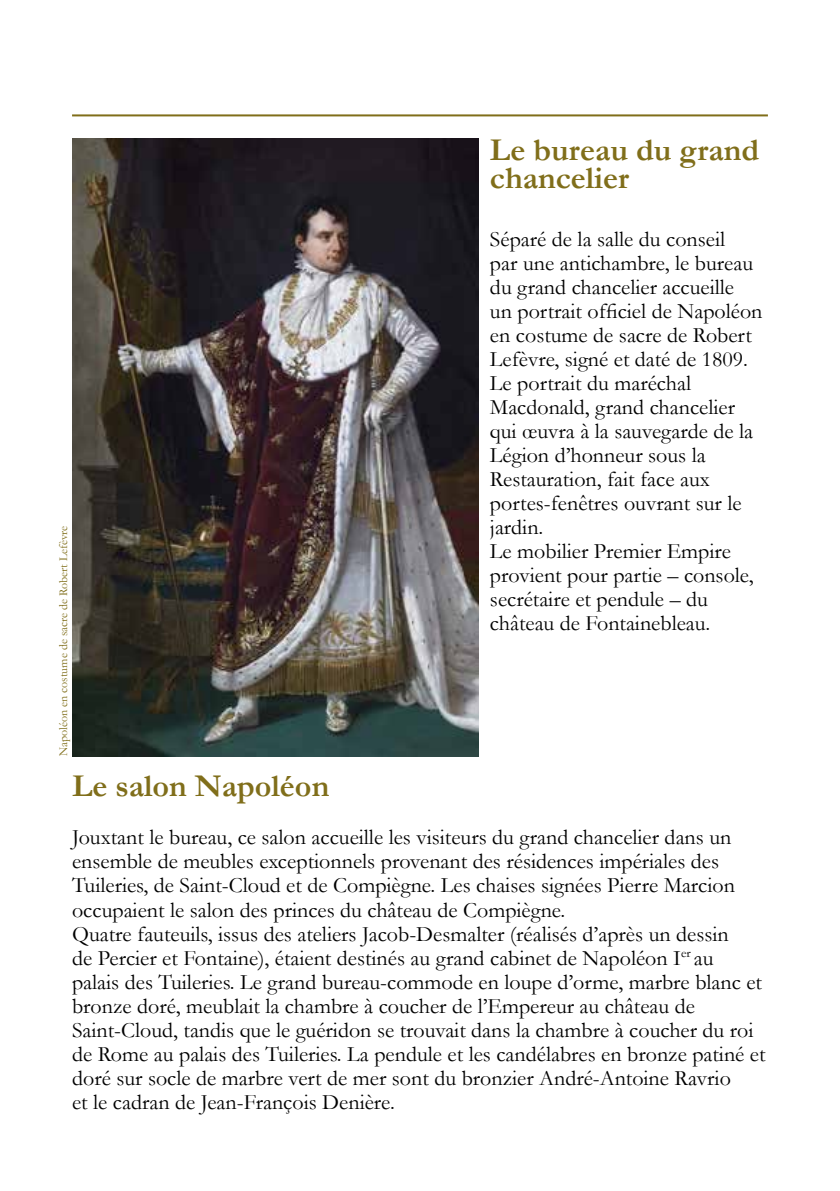
<style>
.page{position:relative;width:840px;height:1191px;background:#fff}
.page>*{position:absolute;margin:0;border:0;box-sizing:border-box;transform-origin:0 0}
.t1{font:700 32px/28.4px "Garamond";color:#806e1a}
.t2{font:22px/24px "Garamond";color:#000}
.t3{font:12px "Garamond";color:#806e1a}
</style>
<div class="page">
<img style="left:72px;top:139px;width:406px;height:617px">
<hr style="left:72px;top:114px;width:695px;height:2px;background:#806e1a">
<p class="t3" style="left:55px;top:756px;width:232px;rotate:-90deg">Napoléon en costume de sacre de Robert Lefèvre</p>
<h1 class="t1" style="left:489px;top:136px;width:270px">Le bureau du grand chancelier</h1>
<p class="t2" style="left:489px;top:227px;width:274px">Séparé de la salle du conseil<br>par une antichambre, le bureau du grand chancelier accueille<br>un portrait officiel de Napoléon en costume de sacre de Robert<br>Lefèvre, signé et daté de 1809.<br>Le portrait du maréchal<br>Macdonald, grand chancelier qui œuvra à la sauvegarde de la<br>Légion d’honneur sous la<br>Restauration, fait face aux portes-fenêtres ouvrant sur le jardin.<br>Le mobilier Premier Empire provient pour partie – console, secrétaire et pendule – du château de Fontainebleau.</p>
<h1 class="t1" style="left:72px;top:772px;width:258px">Le salon Napoléon</h1>
<p class="t2" style="left:72px;top:825px;width:694px">Jouxtant le bureau, ce salon accueille les visiteurs du grand chancelier dans un ensemble de meubles exceptionnels provenant des résidences impériales des Tuileries, de Saint-Cloud et de Compiègne. Les chaises signées Pierre Marcion occupaient le salon des princes du château de Compiègne.<br>Quatre fauteuils, issus des ateliers Jacob-Desmalter (réalisés d’après un dessin<br>de Percier et Fontaine), étaient destinés au grand cabinet de Napoléon I<sup>er</sup> au palais des Tuileries. Le grand bureau-commode en loupe d’orme, marbre blanc et bronze doré, meublait la chambre à coucher de l’Empereur au château de Saint-Cloud, tandis que le guéridon se trouvait dans la chambre à coucher du roi de Rome au palais des Tuileries. La pendule et les candélabres en bronze patiné et doré sur socle de marbre vert de mer sont du bronzier André-Antoine Ravrio<br>et le cadran de Jean-François Denière.</p>
</div>
